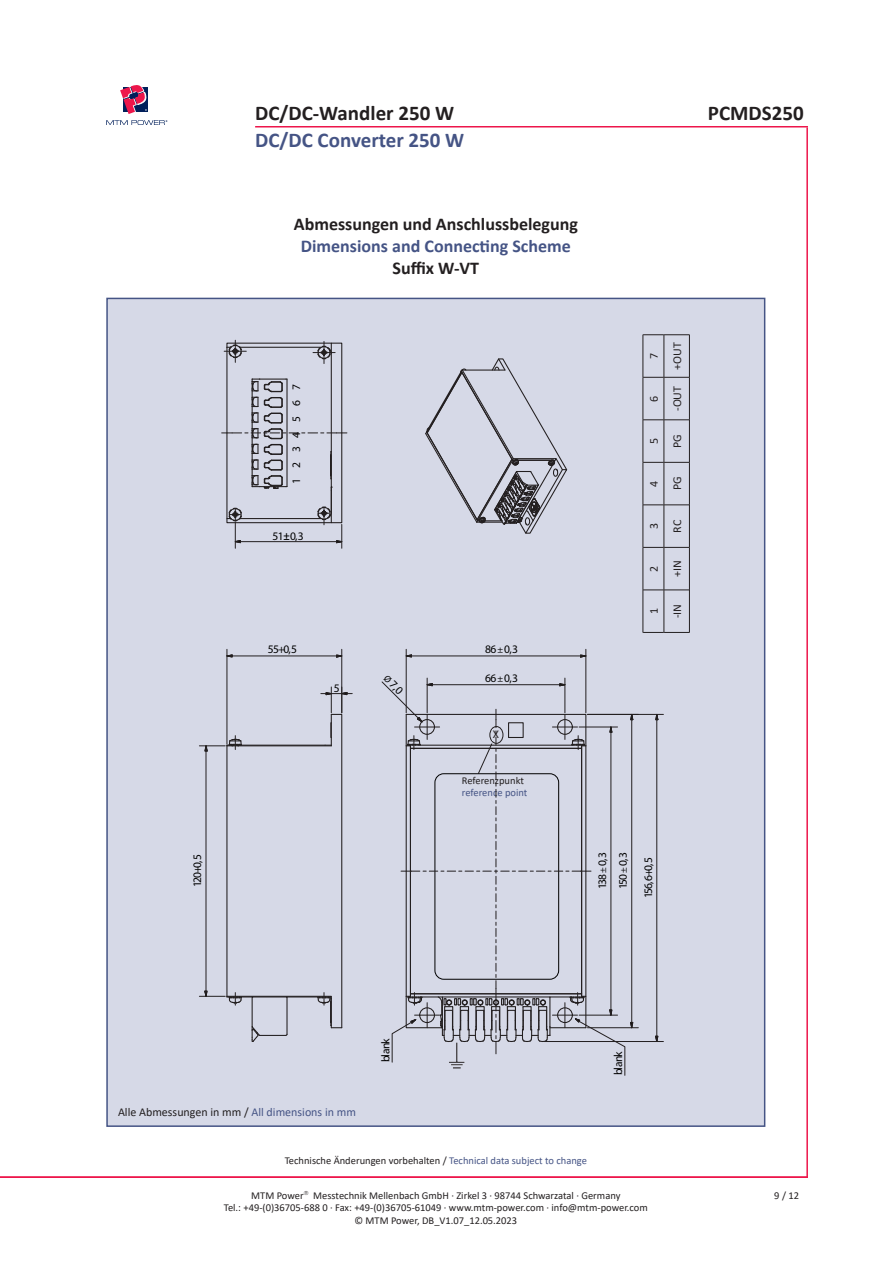
<style>
.page{position:relative;width:893px;height:1263px;background:#fff}
.page>*{position:absolute;margin:0;border:0;box-sizing:border-box;transform-origin:0 0}
.t1{font:700 21px "Calibri";color:#231f20}
.t2{font:700 21px "Calibri";color:#455485}
.t3{font:700 18px "Calibri";color:#231f20}
.t4{font:700 18px "Calibri";color:#455485}
.t5{font:12px "Calibri";color:#231f20}
.t6{font:11.7px "ISOCPEUR";letter-spacing:-.085em;color:#000}
.t7{font:11.55px/21px "ISOCPEUR";letter-spacing:-.065em;color:#000}
.t8{font:11.55px "ISOCPEUR";letter-spacing:.85em;color:#000}
.t9{font:10.5px/12.6px "Calibri";color:#231f20;text-align:center}
.t10{font:10.5px "Calibri";color:#455485}
.s1{font-family:"Arial"}
.s2{font-family:"Myriad Pro";font-size:9.6px}
.s3{color:#455485}
</style>
<div class="page">
<hr style="left:255px;top:126px;width:553px;height:1px;background:#ed164b">
<hr style="left:806px;top:127px;width:2px;height:1051px;background:#ed164b">
<svg style="left:106px;top:85px;width:61px;height:40px"></svg>
<hr style="left:0;top:1176px;width:808px;height:2px;background:#ed164b">
<div style="left:106px;top:298px;width:659px;height:829px;background:#d6d9e7;border:2px solid #455485"></div>
<hr style="left:643px;top:590px;width:1px;height:43px;background:#231f20">
<hr style="left:643px;top:547px;width:1px;height:43px;background:#231f20">
<hr style="left:643px;top:505px;width:1px;height:42px;background:#231f20">
<hr style="left:643px;top:462px;width:1px;height:43px;background:#231f20">
<hr style="left:643px;top:420px;width:1px;height:42px;background:#231f20">
<hr style="left:643px;top:335px;width:1px;height:42px;background:#231f20">
<hr style="left:664px;top:590px;width:1px;height:43px;background:#231f20">
<svg style="left:643px;top:632px;width:46px;height:1px"></svg>
<hr style="left:664px;top:547px;width:1px;height:43px;background:#231f20">
<hr style="left:664px;top:505px;width:1px;height:42px;background:#231f20">
<hr style="left:664px;top:462px;width:1px;height:43px;background:#231f20">
<hr style="left:664px;top:420px;width:1px;height:42px;background:#231f20">
<hr style="left:664px;top:377px;width:1px;height:43px;background:#231f20">
<hr style="left:664px;top:335px;width:1px;height:42px;background:#231f20">
<svg style="left:643px;top:334px;width:46px;height:1px"></svg>
<hr style="left:689px;top:590px;width:1px;height:43px;background:#231f20">
<hr style="left:689px;top:547px;width:1px;height:43px;background:#231f20">
<hr style="left:689px;top:505px;width:1px;height:42px;background:#231f20">
<hr style="left:689px;top:462px;width:1px;height:43px;background:#231f20">
<hr style="left:689px;top:420px;width:1px;height:42px;background:#231f20">
<hr style="left:689px;top:335px;width:1px;height:42px;background:#231f20">
<svg style="left:643px;top:590px;width:46px;height:1px"></svg>
<svg style="left:643px;top:547px;width:46px;height:1px"></svg>
<svg style="left:643px;top:505px;width:46px;height:1px"></svg>
<svg style="left:643px;top:462px;width:46px;height:1px"></svg>
<hr style="left:643px;top:377px;width:1px;height:43px;background:#231f20">
<svg style="left:643px;top:420px;width:46px;height:1px"></svg>
<svg style="left:643px;top:377px;width:46px;height:1px"></svg>
<hr style="left:689px;top:377px;width:1px;height:43px;background:#231f20">
<svg style="left:425px;top:358px;width:143px;height:176px"></svg>
<svg style="left:226px;top:654px;width:7px;height:4px"></svg>
<svg style="left:336px;top:654px;width:7px;height:4px"></svg>
<hr style="left:232px;top:656px;width:105px;height:1px;background:#231f20">
<hr style="left:341px;top:649px;width:1px;height:64px;background:#231f20">
<hr style="left:227px;top:649px;width:1px;height:95px;background:#231f20">
<svg style="left:199px;top:687px;width:154px;height:355px"></svg>
<hr style="left:587px;top:1027px;width:51px;height:1px;background:#231f20">
<hr style="left:565px;top:678px;width:1px;height:35px;background:#231f20">
<hr style="left:427px;top:678px;width:1px;height:35px;background:#231f20">
<svg style="left:405px;top:654px;width:7px;height:4px"></svg>
<svg style="left:580px;top:654px;width:6px;height:4px"></svg>
<hr style="left:411px;top:656px;width:170px;height:1px;background:#231f20">
<hr style="left:586px;top:649px;width:1px;height:64px;background:#231f20">
<hr style="left:406px;top:649px;width:1px;height:64px;background:#231f20">
<svg style="left:655px;top:1035px;width:3px;height:6px"></svg>
<svg style="left:655px;top:713px;width:3px;height:12px"></svg>
<hr style="left:656px;top:720px;width:1px;height:316px;background:#231f20">
<hr style="left:587px;top:714px;width:76px;height:1px;background:#231f20">
<hr style="left:544px;top:1041px;width:119px;height:1px;background:#231f20">
<svg style="left:381px;top:681px;width:252px;height:395px"></svg>
<svg style="left:221px;top:339px;width:126px;height:209px"></svg>
<img style="left:445px;top:1041px;width:23px;height:29px">
<p class="t1" style="left:255px;top:98px;width:201px">DC/DC-Wandler 250 W</p>
<p class="t1" style="left:708px;top:98px;width:97px">PCMDS250</p>
<p class="t2" style="left:255px;top:125px;width:211px">DC/DC Converter 250 W</p>
<p class="t7" style="left:187px;top:887px;width:34px;rotate:-90deg">120+0,5</p>
<p class="t3" style="left:294px;top:212px;width:286px">Abmessungen und Anschlussbelegung</p>
<p class="t4" style="left:301px;top:233px;width:271px">Dimensions and Connecting Scheme</p>
<p class="t3" style="left:393px;top:255px;width:88px">Suffix W-VT</p>
<p class="t8" style="left:289px;top:484px;width:101px;rotate:-90deg">1234567</p>
<p class="t7" style="left:272px;top:525px;width:33px">51<span class="s1">±</span>0,3</p>
<p class="t7" style="left:268px;top:638px;width:30px">55+0,5</p>
<p class="t7" style="left:334px;top:677px;width:7px">5</p>
<p class="t7" style="left:393px;top:669px;width:23px;rotate:45deg"><span class="s2">Ø</span>7,0</p>
<p class="t7" style="left:485px;top:639px;width:34px">86 <span class="s2">±</span>0,3</p>
<p class="t7" style="left:485px;top:667px;width:34px">66 <span class="s2">±</span>0,3</p>
<p class="t5" style="left:493px;top:726px;width:8px">X</p>
<p class="t9" style="left:462px;top:773px;width:64px">Referenzpunkt</p>
<p class="t10" style="left:462px;top:785px;width:67px">reference point</p>
<p class="t5" style="left:646px;top:359px;width:8px;rotate:-90deg">7</p>
<p class="t5" style="left:669px;top:370px;width:29px;rotate:-90deg">+OUT</p>
<p class="t5" style="left:646px;top:402px;width:8px;rotate:-90deg">6</p>
<p class="t5" style="left:669px;top:411px;width:27px;rotate:-90deg">-OUT</p>
<p class="t5" style="left:646px;top:444px;width:8px;rotate:-90deg">5</p>
<p class="t5" style="left:669px;top:448px;width:15px;rotate:-90deg">PG</p>
<p class="t5" style="left:646px;top:487px;width:8px;rotate:-90deg">4</p>
<p class="t5" style="left:669px;top:490px;width:15px;rotate:-90deg">PG</p>
<p class="t5" style="left:646px;top:529px;width:8px;rotate:-90deg">3</p>
<p class="t5" style="left:669px;top:532px;width:14px;rotate:-90deg">RC</p>
<p class="t5" style="left:646px;top:572px;width:8px;rotate:-90deg">2</p>
<p class="t5" style="left:669px;top:577px;width:18px;rotate:-90deg">+IN</p>
<p class="t5" style="left:646px;top:614px;width:8px;rotate:-90deg">1</p>
<p class="t5" style="left:669px;top:618px;width:16px;rotate:-90deg">-IN</p>
<p class="t7" style="left:591px;top:889px;width:38px;rotate:-90deg">138 <span class="s2">±</span> 0,3<br>150 <span class="s2">±</span> 0,3</p>
<p class="t7" style="left:637px;top:898px;width:42px;rotate:-90deg">156,6+0,5</p>
<p class="t5" style="left:118px;top:1104px;width:239px">Alle Abmessungen in mm / <span class="s3">All dimensions in mm</span></p>
<p class="t7" style="left:375px;top:1062px;width:25px;rotate:-90deg">blank</p>
<p class="t9" style="left:285px;top:1153px;width:304px">Technische Änderungen vorbehalten / <span class="s3">Technical data subject to change</span></p>
<p class="t6" style="left:611px;top:1075px;width:25px;rotate:-90deg">blank</p>
<p class="t9" style="left:224px;top:1188px;width:426px">MTM Power➔ Messtechnik Mellenbach GmbH · Zirkel 3 · 98744 Schwarzatal · Germany<br>Tel.: +49-(0)36705-688 0 · Fax: +49-(0)36705-61049 · www.mtm-power.com · info@mtm-power.com © MTM Power, DB_V1.07_12.05.2023</p>
<p class="t9" style="left:774px;top:1188px;width:26px">9 / 12</p>
</div>
